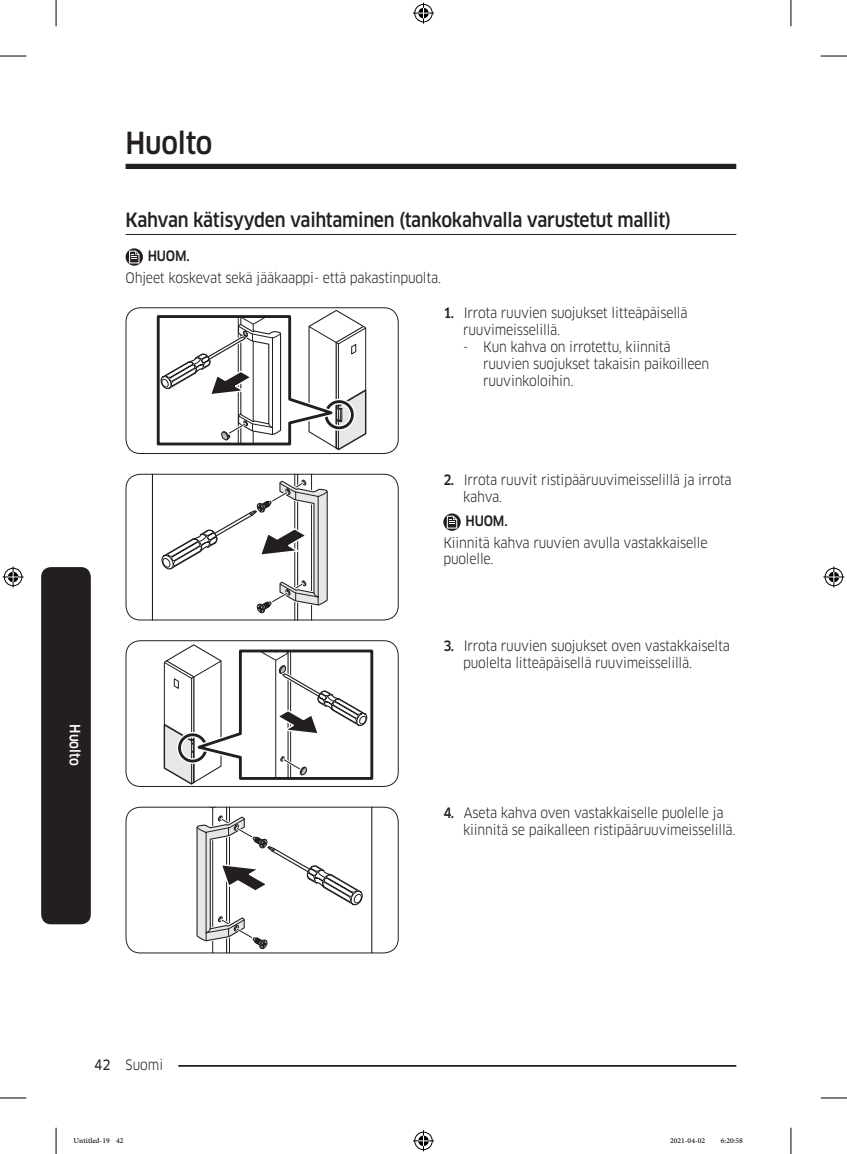
<style>
.page{position:relative;width:847px;height:1154px;background:#fff}
.page>*{position:absolute;margin:0;border:0;box-sizing:border-box;transform-origin:0 0}
.t1{font:500 29.75px "Samsung Clan Pro";letter-spacing:-.01em;color:#231f20;scale:.9 1}
.t2{font:500 19.25px "Samsung Clan Pro";letter-spacing:-.015em;color:#231f20;scale:.9 1}
.t3{font:14px/16.8px "Samsung Clan Pro";letter-spacing:-.015em;color:#231f20;scale:.9 1}
.DL_DT_Icon{font:500 14px "Samsung Clan Pro";letter-spacing:-.015em;color:#231f20;scale:.9 1}
.Sidebar{font:500 14px "Samsung Clan Pro";color:#fff;scale:.9 1}
.t4{font:10.5px "Adobe Arabic";color:#000}
.s1{font-weight:500}
.s2{font-family:"Samsung Clan Pro News"}
</style>
<div class="page">
<hr style="left:125px;top:1065px;width:611px;height:2px;background:#231f20">
<div style="left:111px;top:1055px;width:67px;height:17px;background:#fff"></div>
<div style="left:125px;top:164px;width:611px;height:5px;background:#231f20"></div>
<hr style="left:125px;top:234px;width:611px;height:1px;background:#231f20">
<svg style="left:125px;top:248px;width:18px;height:18px"></svg>
<svg style="left:129px;top:251px;width:10px;height:12px"></svg>
<svg style="left:156px;top:310px;width:211px;height:141px"></svg>
<div style="left:125px;top:307px;width:273px;height:147px;border:1px solid #231f20;border-radius:14px"></div>
<svg style="left:151px;top:474px;width:247px;height:146px"></svg>
<div style="left:125px;top:474px;width:273px;height:146px;border:1px solid #231f20;border-radius:14px"></div>
<svg style="left:443px;top:513px;width:17px;height:18px"></svg>
<svg style="left:446px;top:516px;width:11px;height:12px"></svg>
<svg style="left:163px;top:645px;width:211px;height:140px"></svg>
<div style="left:125px;top:640px;width:273px;height:147px;border:1px solid #231f20;border-radius:14px"></div>
<svg style="left:126px;top:807px;width:247px;height:146px"></svg>
<div style="left:125px;top:807px;width:273px;height:146px;border:1px solid #231f20;border-radius:14px"></div>
<div style="left:41px;top:567px;width:50px;height:357px;background:#231f20;border-radius:10px"></div>
<svg style="left:0;top:56px;width:26px;height:1px"></svg>
<svg style="left:820px;top:56px;width:26px;height:1px"></svg>
<svg style="left:0;top:1097px;width:26px;height:1px"></svg>
<svg style="left:820px;top:1097px;width:26px;height:1px"></svg>
<svg style="left:56px;top:0;width:1px;height:26px"></svg>
<svg style="left:56px;top:1128px;width:1px;height:26px"></svg>
<svg style="left:790px;top:0;width:1px;height:26px"></svg>
<svg style="left:790px;top:1128px;width:1px;height:26px"></svg>
<svg style="left:413px;top:3px;width:21px;height:21px"></svg>
<svg style="left:413px;top:1130px;width:21px;height:21px"></svg>
<svg style="left:3px;top:566px;width:21px;height:21px"></svg>
<svg style="left:823px;top:566px;width:21px;height:21px"></svg>
<h1 class="t1" style="left:125px;top:125px;width:98px">Huolto</h1>
<h2 class="t2" style="left:125px;top:208px;width:607px">Kahvan kätisyyden vaihtaminen (tankokahvalla varustetut mallit)</h2>
<p class="DL_DT_Icon" style="left:148px;top:247px;width:48px">HUOM.</p>
<p class="t3" style="left:125px;top:269px;width:352px">Ohjeet koskevat sekä jääkaappi- että pakastinpuolta.</p>
<p class="t3" style="left:463px;top:305px;width:251px;text-indent:-20px"><span class="s1">1.</span> Irrota ruuvien suojukset litteäpäisellä ruuvimeisselillä.</p>
<p class="t3" style="left:483px;top:338px;width:253px;text-indent:-20px">- Kun kahva on irrotettu, kiinnitä ruuvien suojukset takaisin paikoilleen ruuvinkoloihin.</p>
<p class="t3" style="left:463px;top:471px;width:299px;text-indent:-20px"><span class="s1">2.</span> Irrota ruuvit ristipääruuvimeisselillä ja irrota kahva.</p>
<p class="DL_DT_Icon" style="left:465px;top:512px;width:48px">HUOM.</p>
<p class="t3" style="left:443px;top:534px;width:295px">Kiinnitä kahva ruuvien avulla vastakkaiselle puolelle.</p>
<p class="Sidebar" style="left:83px;top:724px;width:48px;rotate:90deg">Huolto</p>
<p class="t3" style="left:94px;top:1056px;width:78px"><span class="s2">42</span> Suomi</p>
<p class="t3" style="left:463px;top:638px;width:297px;text-indent:-20px"><span class="s1">3.</span> Irrota ruuvien suojukset oven vastakkaiselta puolelta litteäpäisellä ruuvimeisselillä.</p>
<p class="t3" style="left:463px;top:804px;width:304px;text-indent:-20px"><span class="s1">4.</span> Aseta kahva oven vastakkaiselle puolelle ja kiinnitä se paikalleen ristipääruuvimeisselillä.</p>
<p class="t4" style="left:74px;top:1133px;width:51px">Untitled-19 42</p>
<p class="t4" style="left:669px;top:1133px;width:37px">2021-04-02</p>
<p class="t4" style="left:720px;top:1133px;width:24px">6:20:58</p>
</div>
